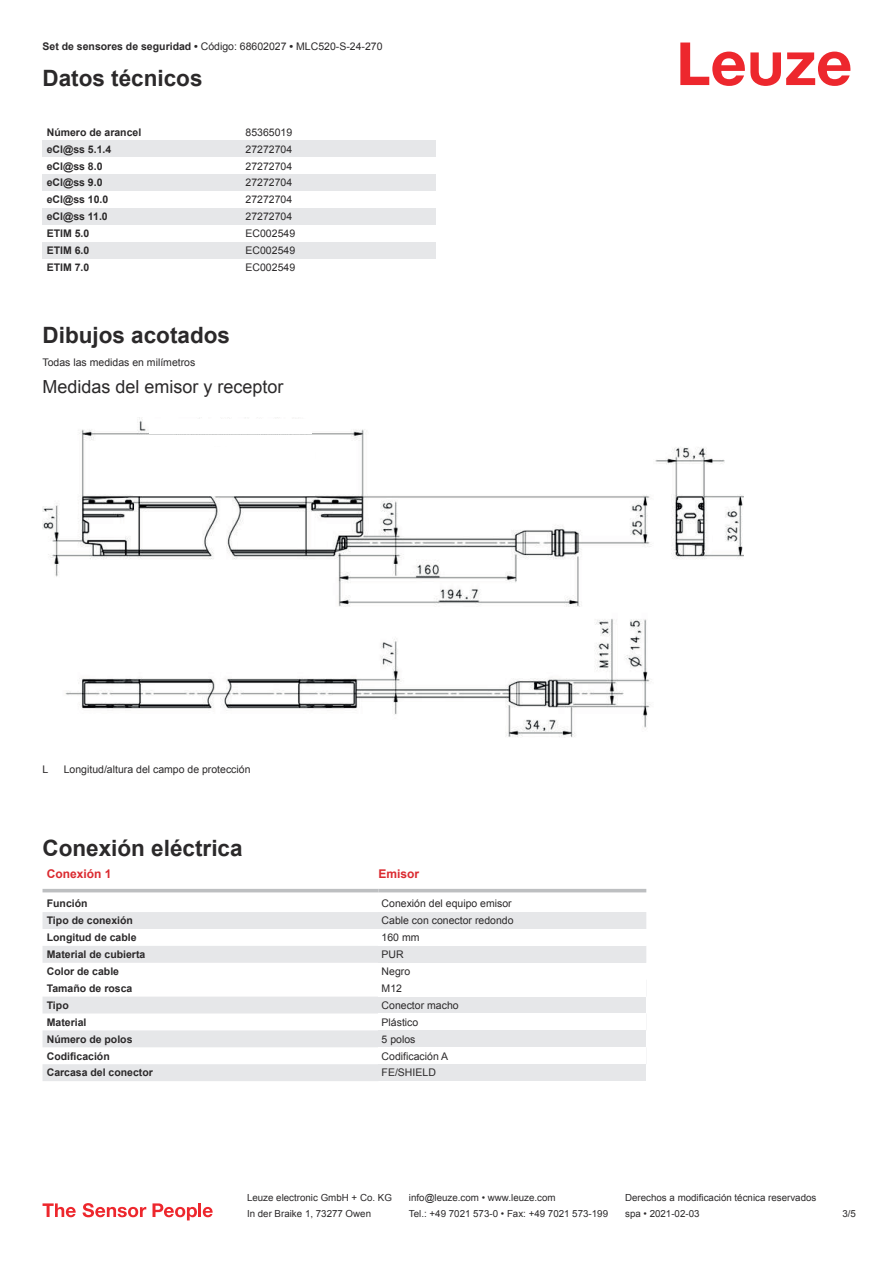
<style>
.page{position:relative;width:893px;height:1263px;background:#fff}
.page>*{position:absolute;margin:0;border:0;box-sizing:border-box;transform-origin:0 0}
.t1{font:700 22.5px "Arial";color:#2b292a}
.t2{font:18px "Arial";color:#2b292a}
.t3{font:700 12px "Arial";color:#db2a30}
.t4{font:10.5px "Arial";color:#2b292a}
.t5{font:700 10.5px "Arial";color:#2b292a}
.t6{font:9.75px "Arial";color:#2b292a}
.s1{font-weight:700}
</style>
<div class="page">
<svg style="left:680px;top:43px;width:170px;height:43px"></svg>
<div style="left:43px;top:140px;width:199px;height:17px;background:#e6e7e9"></div>
<div style="left:242px;top:140px;width:194px;height:17px;background:#e6e7e9"></div>
<div style="left:43px;top:174px;width:199px;height:17px;background:#e6e7e9"></div>
<div style="left:242px;top:174px;width:194px;height:17px;background:#e6e7e9"></div>
<div style="left:43px;top:208px;width:199px;height:17px;background:#e6e7e9"></div>
<div style="left:242px;top:208px;width:194px;height:17px;background:#e6e7e9"></div>
<div style="left:43px;top:242px;width:199px;height:17px;background:#e6e7e9"></div>
<div style="left:242px;top:242px;width:194px;height:17px;background:#e6e7e9"></div>
<svg style="left:43px;top:892px;width:603px;height:1px"></svg>
<svg style="left:43px;top:912px;width:335px;height:169px"></svg>
<hr style="left:43px;top:889px;width:335px;height:3px;background:#bdbfc1">
<hr style="left:378px;top:889px;width:268px;height:3px;background:#bdbfc1">
<div style="left:378px;top:912px;width:268px;height:17px;background:#e6e7e9"></div>
<div style="left:378px;top:946px;width:268px;height:17px;background:#e6e7e9"></div>
<div style="left:378px;top:996px;width:268px;height:17px;background:#e6e7e9"></div>
<div style="left:378px;top:1030px;width:268px;height:17px;background:#e6e7e9"></div>
<div style="left:378px;top:1064px;width:268px;height:17px;background:#e6e7e9"></div>
<svg style="left:43px;top:1203px;width:33px;height:14px"></svg>
<svg style="left:83px;top:1203px;width:63px;height:14px"></svg>
<svg style="left:153px;top:1203px;width:44px;height:17px"></svg>
<hr style="left:198px;top:1203px;width:3px;height:14px;background:#ed272d">
<svg style="left:203px;top:1207px;width:10px;height:10px"></svg>
<img style="left:43px;top:418px;width:700px;height:320px">
<div style="left:150px;top:419px;width:162px;height:15px;background:#fff"></div>
<div style="left:134px;top:447px;width:181px;height:49px;background:#fff"></div>
<p class="t4" style="left:43px;top:43px;width:342px"><span class="s1">Set de sensores de seguridad •</span> Código: 68602027 <span class="s1">•</span> MLC520-S-24-270</p>
<h1 class="t1" style="left:43px;top:70px;width:162px">Datos técnicos</h1>
<p class="t5" style="left:47px;top:128px;width:96px">Número de arancel</p>
<p class="t4" style="left:246px;top:128px;width:48px">85365019</p>
<p class="t5" style="left:47px;top:145px;width:66px">eCl@ss 5.1.4</p>
<p class="t4" style="left:246px;top:145px;width:48px">27272704</p>
<p class="t5" style="left:47px;top:162px;width:57px">eCl@ss 8.0</p>
<p class="t4" style="left:246px;top:162px;width:48px">27272704</p>
<p class="t5" style="left:47px;top:179px;width:57px">eCl@ss 9.0</p>
<p class="t4" style="left:246px;top:179px;width:48px">27272704</p>
<p class="t5" style="left:47px;top:196px;width:63px">eCl@ss 10.0</p>
<p class="t4" style="left:246px;top:196px;width:48px">27272704</p>
<p class="t5" style="left:47px;top:213px;width:63px">eCl@ss 11.0</p>
<p class="t4" style="left:246px;top:213px;width:48px">27272704</p>
<p class="t5" style="left:47px;top:230px;width:44px">ETIM 5.0</p>
<p class="t4" style="left:246px;top:230px;width:51px">EC002549</p>
<p class="t5" style="left:47px;top:246px;width:44px">ETIM 6.0</p>
<p class="t4" style="left:246px;top:246px;width:51px">EC002549</p>
<p class="t5" style="left:47px;top:263px;width:44px">ETIM 7.0</p>
<p class="t4" style="left:246px;top:263px;width:51px">EC002549</p>
<h1 class="t1" style="left:43px;top:327px;width:189px">Dibujos acotados</h1>
<p class="t4" style="left:43px;top:358px;width:154px">Todas las medidas en milímetros</p>
<h2 class="t2" style="left:43px;top:380px;width:243px">Medidas del emisor y receptor</h2>
<p class="t4" style="left:43px;top:765px;width:7px">L</p>
<p class="t4" style="left:64px;top:765px;width:188px">Longitud/altura del campo de protección</p>
<h1 class="t1" style="left:43px;top:840px;width:202px">Conexión eléctrica</h1>
<p class="t3" style="left:47px;top:869px;width:66px">Conexión 1</p>
<p class="t3" style="left:378px;top:869px;width:42px">Emisor</p>
<p class="t5" style="left:47px;top:900px;width:42px">Función</p>
<p class="t4" style="left:382px;top:900px;width:132px">Conexión del equipo emisor</p>
<p class="t5" style="left:47px;top:916px;width:88px">Tipo de conexión</p>
<p class="t4" style="left:382px;top:916px;width:133px">Cable con conector redondo</p>
<p class="t5" style="left:47px;top:933px;width:91px">Longitud de cable</p>
<p class="t4" style="left:382px;top:933px;width:39px">160 mm</p>
<p class="t5" style="left:47px;top:950px;width:100px">Material de cubierta</p>
<p class="t4" style="left:382px;top:950px;width:24px">PUR</p>
<p class="t5" style="left:47px;top:967px;width:74px">Color de cable</p>
<p class="t4" style="left:382px;top:967px;width:30px">Negro</p>
<p class="t5" style="left:47px;top:984px;width:87px">Tamaño de rosca</p>
<p class="t4" style="left:382px;top:984px;width:22px">M12</p>
<p class="t5" style="left:47px;top:1001px;width:23px">Tipo</p>
<p class="t4" style="left:382px;top:1001px;width:79px">Conector macho</p>
<p class="t5" style="left:47px;top:1018px;width:41px">Material</p>
<p class="t4" style="left:382px;top:1018px;width:38px">Plástico</p>
<p class="t5" style="left:47px;top:1035px;width:87px">Número de polos</p>
<p class="t4" style="left:382px;top:1035px;width:35px">5 polos</p>
<p class="t5" style="left:47px;top:1052px;width:65px">Codificación</p>
<p class="t4" style="left:382px;top:1052px;width:68px">Codificación A</p>
<p class="t5" style="left:47px;top:1069px;width:108px">Carcasa del conector</p>
<p class="t4" style="left:382px;top:1069px;width:56px">FE/SHIELD</p>
<p class="t6" style="left:247px;top:1194px;width:146px">Leuze electronic GmbH + Co. KG</p>
<p class="t6" style="left:409px;top:1194px;width:148px">info@leuze.com • www.leuze.com</p>
<p class="t6" style="left:625px;top:1194px;width:193px">Derechos a modificación técnica reservados</p>
<p class="t6" style="left:247px;top:1210px;width:126px">In der Braike 1, 73277 Owen</p>
<p class="t6" style="left:409px;top:1210px;width:201px">Tel.: +49 7021 573-0 • Fax: +49 7021 573-199</p>
<p class="t6" style="left:625px;top:1210px;width:76px">spa • 2021-02-03</p>
<p class="t6" style="left:842px;top:1210px;width:15px">3 /5</p>
</div>
